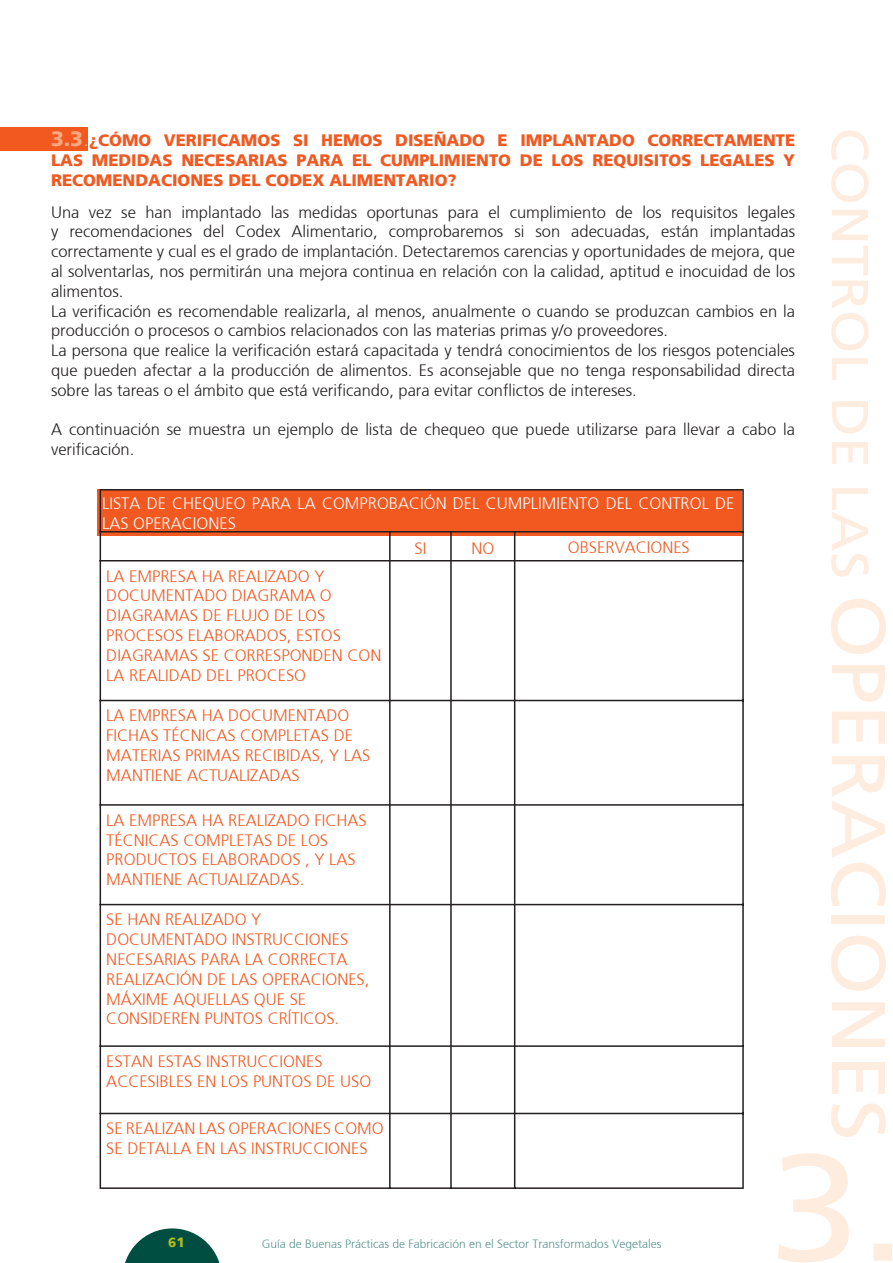
<style>
.page{position:relative;width:893px;height:1263px;background:#fff}
.page>*{position:absolute;margin:0;border:0;box-sizing:border-box;transform-origin:0 0}
.t1{font:151.2px "Frutiger";color:#feecdf;scale:1.08 1}
.t2{font:51.75px "Frutiger";color:#feecdf;scale:1.08 1}
.t3{font:300 16.5px/19.8px "Frutiger";color:#231f20}
.t4{font:300 16.5px/19.8px "Frutiger";color:#f15921}
.t5{font:900 16.5px/19.8px "Frutiger";color:#f15921;text-align:justify}
.t6{font:300 16.5px/19.8px "Frutiger";color:#fff}
.t7{font:900 13.5px "Frutiger";color:#b0bb1d}
.t8{font:300 12px "Frutiger";color:#55938e}
.s1{font-size:76.05px}
.s2{font-size:21px;color:#f8a87e}
.s3{font-weight:300;font-size:21px;color:#f8a87e}
</style>
<div class="page">
<svg style="left:125px;top:1228px;width:95px;height:35px"></svg>
<div style="left:0;top:128px;width:88px;height:23px;background:#f15921"></div>
<div style="left:98px;top:489px;width:644px;height:47px;background:#f15921"></div>
<hr style="left:100px;top:489px;width:290px;height:1px;background:#231f20">
<hr style="left:100px;top:490px;width:1px;height:41px;background:#231f20">
<hr style="left:390px;top:489px;width:61px;height:1px;background:#231f20">
<hr style="left:451px;top:489px;width:64px;height:1px;background:#231f20">
<hr style="left:515px;top:489px;width:229px;height:1px;background:#231f20">
<hr style="left:742px;top:490px;width:2px;height:41px;background:#231f20">
<hr style="left:100px;top:531px;width:289px;height:1px;background:#231f20">
<hr style="left:391px;top:531px;width:59px;height:1px;background:#231f20">
<hr style="left:389px;top:531px;width:2px;height:29px;background:#231f20">
<hr style="left:452px;top:531px;width:62px;height:1px;background:#231f20">
<hr style="left:450px;top:531px;width:2px;height:29px;background:#231f20">
<hr style="left:515px;top:531px;width:229px;height:1px;background:#231f20">
<svg style="left:514px;top:531px;width:1px;height:29px"></svg>
<hr style="left:742px;top:532px;width:2px;height:28px;background:#231f20">
<hr style="left:100px;top:560px;width:291px;height:1px;background:#231f20">
<svg style="left:100px;top:532px;width:1px;height:28px"></svg>
<hr style="left:100px;top:561px;width:1px;height:139px;background:#231f20">
<hr style="left:391px;top:560px;width:61px;height:1px;background:#231f20">
<hr style="left:389px;top:561px;width:2px;height:139px;background:#231f20">
<hr style="left:452px;top:560px;width:63px;height:1px;background:#231f20">
<hr style="left:450px;top:561px;width:2px;height:139px;background:#231f20">
<hr style="left:515px;top:560px;width:229px;height:1px;background:#231f20">
<hr style="left:514px;top:561px;width:1px;height:139px;background:#231f20">
<hr style="left:742px;top:561px;width:2px;height:139px;background:#231f20">
<hr style="left:100px;top:700px;width:291px;height:1px;background:#231f20">
<hr style="left:100px;top:701px;width:1px;height:103px;background:#231f20">
<hr style="left:391px;top:700px;width:61px;height:1px;background:#231f20">
<hr style="left:389px;top:701px;width:2px;height:103px;background:#231f20">
<hr style="left:452px;top:700px;width:63px;height:1px;background:#231f20">
<hr style="left:450px;top:701px;width:2px;height:103px;background:#231f20">
<hr style="left:515px;top:700px;width:229px;height:1px;background:#231f20">
<hr style="left:514px;top:701px;width:1px;height:103px;background:#231f20">
<hr style="left:742px;top:701px;width:2px;height:103px;background:#231f20">
<hr style="left:100px;top:804px;width:291px;height:2px;background:#231f20">
<hr style="left:100px;top:806px;width:1px;height:98px;background:#231f20">
<hr style="left:391px;top:804px;width:61px;height:2px;background:#231f20">
<hr style="left:389px;top:806px;width:2px;height:98px;background:#231f20">
<hr style="left:452px;top:804px;width:63px;height:2px;background:#231f20">
<hr style="left:450px;top:806px;width:2px;height:98px;background:#231f20">
<hr style="left:515px;top:804px;width:229px;height:2px;background:#231f20">
<hr style="left:514px;top:806px;width:1px;height:98px;background:#231f20">
<hr style="left:742px;top:806px;width:2px;height:98px;background:#231f20">
<hr style="left:100px;top:904px;width:291px;height:1px;background:#231f20">
<hr style="left:100px;top:905px;width:1px;height:140px;background:#231f20">
<hr style="left:391px;top:904px;width:61px;height:1px;background:#231f20">
<hr style="left:389px;top:905px;width:2px;height:140px;background:#231f20">
<hr style="left:452px;top:904px;width:63px;height:1px;background:#231f20">
<hr style="left:450px;top:905px;width:2px;height:140px;background:#231f20">
<hr style="left:515px;top:904px;width:229px;height:1px;background:#231f20">
<hr style="left:514px;top:905px;width:1px;height:140px;background:#231f20">
<hr style="left:742px;top:905px;width:2px;height:140px;background:#231f20">
<hr style="left:100px;top:1045px;width:291px;height:2px;background:#231f20">
<hr style="left:100px;top:1047px;width:1px;height:66px;background:#231f20">
<hr style="left:391px;top:1045px;width:61px;height:2px;background:#231f20">
<hr style="left:389px;top:1047px;width:2px;height:66px;background:#231f20">
<hr style="left:452px;top:1045px;width:63px;height:2px;background:#231f20">
<hr style="left:450px;top:1047px;width:2px;height:66px;background:#231f20">
<hr style="left:515px;top:1045px;width:229px;height:2px;background:#231f20">
<hr style="left:514px;top:1047px;width:1px;height:66px;background:#231f20">
<hr style="left:742px;top:1047px;width:2px;height:66px;background:#231f20">
<hr style="left:100px;top:1113px;width:291px;height:1px;background:#231f20">
<hr style="left:100px;top:1114px;width:1px;height:73px;background:#231f20">
<hr style="left:391px;top:1113px;width:61px;height:1px;background:#231f20">
<hr style="left:389px;top:1114px;width:2px;height:75px;background:#231f20">
<hr style="left:452px;top:1113px;width:63px;height:1px;background:#231f20">
<hr style="left:450px;top:1114px;width:2px;height:75px;background:#231f20">
<hr style="left:515px;top:1113px;width:229px;height:1px;background:#231f20">
<hr style="left:514px;top:1114px;width:1px;height:75px;background:#231f20">
<hr style="left:742px;top:1114px;width:2px;height:73px;background:#231f20">
<hr style="left:100px;top:1187px;width:289px;height:2px;background:#231f20">
<hr style="left:391px;top:1187px;width:59px;height:2px;background:#231f20">
<hr style="left:452px;top:1187px;width:62px;height:2px;background:#231f20">
<hr style="left:515px;top:1187px;width:229px;height:2px;background:#231f20">
<h2 class="t2" style="left:880px;top:128px;width:939px;rotate:90deg">CONTROL DE LAS <span class="s1">OPERACIONES</span></h2>
<p class="t5" style="left:51px;top:131px;width:746px"><span class="s2">3.3</span><span class="s3">.</span>¿CÓMO VERIFICAMOS SI HEMOS DISEÑADO E IMPLANTADO CORRECTAMENTE LAS MEDIDAS NECESARIAS PARA EL CUMPLIMIENTO DE LOS REQUISITOS LEGALES Y RECOMENDACIONES DEL CODEX ALIMENTARIO?</p>
<p class="t3" style="left:51px;top:202px;width:746px">Una vez se han implantado las medidas oportunas para el cumplimiento de los requisitos legales y recomendaciones del Codex Alimentario, comprobaremos si son adecuadas, están implantadas correctamente y cual es el grado de implantación. Detectaremos carencias y oportunidades de mejora, que al solventarlas, nos permitirán una mejora continua en relación con la calidad, aptitud e inocuidad de los alimentos.<br>La verificación es recomendable realizarla, al menos, anualmente o cuando se produzcan cambios en la producción o procesos o cambios relacionados con las materias primas y/o proveedores.<br>La persona que realice la verificación estará capacitada y tendrá conocimientos de los riesgos potenciales que pueden afectar a la producción de alimentos. Es aconsejable que no tenga responsabilidad directa sobre las tareas o el ámbito que está verificando, para evitar conflictos de intereses.</p>
<p class="t3" style="left:51px;top:420px;width:746px">A continuación se muestra un ejemplo de lista de chequeo que puede utilizarse para llevar a cabo la verificación.</p>
<p class="t6" style="left:102px;top:494px;width:634px">LISTA DE CHEQUEO PARA LA COMPROBACIÓN DEL CUMPLIMIENTO DEL CONTROL DE<br>LAS OPERACIONES</p>
<p class="t4" style="left:414px;top:538px;width:13px">SI</p>
<p class="t4" style="left:471px;top:538px;width:24px">NO</p>
<p class="t4" style="left:568px;top:537px;width:123px">OBSERVACIONES</p>
<p class="t4" style="left:106px;top:566px;width:277px">LA EMPRESA HA REALIZADO Y<br>DOCUMENTADO DIAGRAMA O<br>DIAGRAMAS DE FLUJO DE LOS<br>PROCESOS ELABORADOS, ESTOS<br>DIAGRAMAS SE CORRESPONDEN CON<br>LA REALIDAD DEL PROCESO</p>
<p class="t4" style="left:106px;top:706px;width:266px">LA EMPRESA HA DOCUMENTADO<br>FICHAS TÉCNICAS COMPLETAS DE<br>MATERIAS PRIMAS RECIBIDAS, Y LAS<br>MANTIENE ACTUALIZADAS</p>
<p class="t4" style="left:106px;top:810px;width:262px">LA EMPRESA HA REALIZADO FICHAS<br>TÉCNICAS COMPLETAS DE LOS<br>PRODUCTOS ELABORADOS , Y LAS<br>MANTIENE ACTUALIZADAS.</p>
<p class="t4" style="left:106px;top:910px;width:265px">SE HAN REALIZADO Y<br>DOCUMENTADO INSTRUCCIONES<br>NECESARIAS PARA LA CORRECTA<br>REALIZACIÓN DE LAS OPERACIONES,<br>MÁXIME AQUELLAS QUE SE<br>CONSIDEREN PUNTOS CRÍTICOS.</p>
<p class="t4" style="left:106px;top:1051px;width:266px">ESTAN ESTAS INSTRUCCIONES<br>ACCESIBLES EN LOS PUNTOS DE USO</p>
<p class="t4" style="left:106px;top:1119px;width:279px">SE REALIZAN LAS OPERACIONES COMO<br>SE DETALLA EN LAS INSTRUCCIONES</p>
<h1 class="t1" style="left:770px;top:1119px;width:127px">3.</h1>
<p class="t7" style="left:168px;top:1234px;width:18px">61</p>
<p class="t8" style="left:262px;top:1237px;width:401px">Guía de Buenas Prácticas de Fabricación en el Sector Transformados Vegetales</p>
</div>
